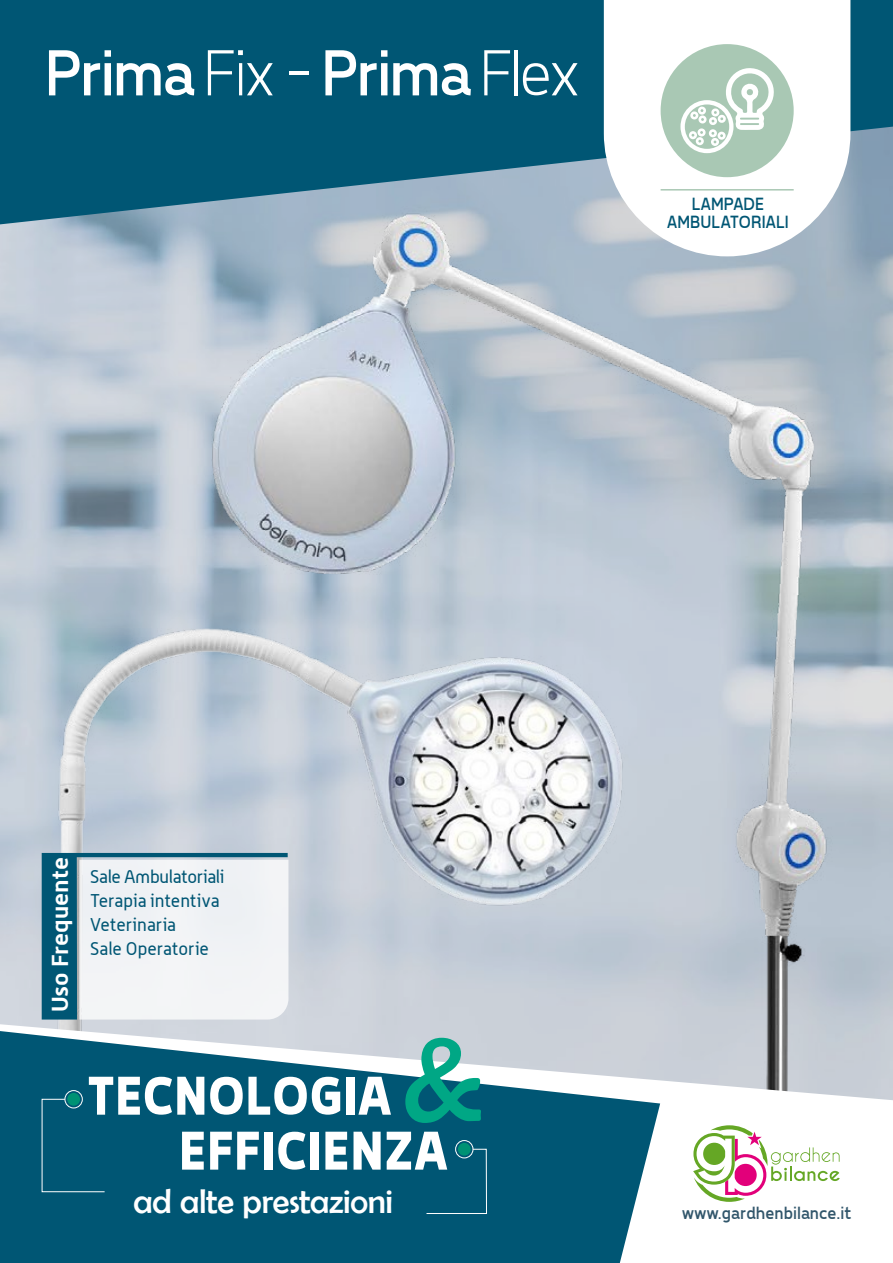
<style>
.page{position:relative;width:893px;height:1263px;background:#fff}
.page>*{position:absolute;margin:0;border:0;box-sizing:border-box;transform-origin:0 0}
.t1{font:120px "Berlin Sans FB";color:#00a785}
.t2{font:66px "Tepeno Sans";letter-spacing:-.03em;color:#fff}
.t3{font:700 55.5px/54.9px "Tepeno Sans";letter-spacing:.005em;color:#fff}
.t4{font:34.5px "Berlin Sans FB";letter-spacing:-.01em;color:#fff}
.t5{font:700 22.5px "Alwyn";color:#fff;scale:1.1 1}
.t6{font:18px/24px "Alwyn";color:#005674}
.t7{font:18px "Tepeno Sans";letter-spacing:.01em;color:#31566b}
.t8{font:18px/18px "Tepeno Sans";letter-spacing:.025em;color:#005674;text-align:center}
.s1{font-weight:300}
</style>
<div class="page">
<img style="left:0;top:224px;width:167px;height:387px">
<img style="left:0;top:611px;width:167px;height:413px">
<img style="left:167px;top:224px;width:726px;height:800px">
<svg style="left:0;top:1024px;width:893px;height:80px;fill:#c9cfd8"></svg>
<svg style="left:0;top:1031px;width:660px;height:232px;background:#2b718a"></svg>
<div style="left:41px;top:1098px;width:64px;height:94px;background:#005674"></div>
<div style="left:65px;top:1090px;width:18px;height:18px;border:1px solid #fff;border-radius:50%"></div>
<div style="left:67px;top:1093px;width:13px;height:13px;background:#009274;border-radius:50%"></div>
<div style="left:426px;top:1148px;width:61px;height:66px;background:#005674"></div>
<div style="left:455px;top:1140px;width:18px;height:18px;border:1px solid #fff;border-radius:50%"></div>
<div style="left:458px;top:1143px;width:13px;height:12px;background:#009274;border-radius:50%"></div>
<svg style="left:693px;top:1125px;width:147px;height:77px"></svg>
<svg style="left:0;top:0;width:893px;height:224px;background:#1a6581"></svg>
<svg style="left:604px;top:0;width:246px;height:256px"></svg>
<hr style="left:661px;top:189px;width:133px;height:2px;background:#a9c8b4">
<div style="left:661px;top:44px;width:133px;height:133px;background:#a9c8b4;border-radius:50%"></div>
<svg style="left:680px;top:68px;width:94px;height:85px"></svg>
<svg style="left:42px;top:853px;width:246px;height:166px"></svg>
<h2 class="t2" style="left:43px;top:34px;width:536px">Prima <span class="s1">Fix -</span> Prima <span class="s1">Flex</span></h2>
<p class="t8" style="left:667px;top:194px;width:123px">LAMPADE<br>AMBULATORIALI</p>
<p class="t5" style="left:46px;top:1012px;width:143px;rotate:-90deg">Uso Frequente</p>
<p class="t6" style="left:90px;top:865px;width:136px">Sale Ambulatoriali<br>Terapia intentiva<br>Veterinaria<br>Sale Operatorie</p>
<h1 class="t1" style="left:401px;top:1013px;width:84px">&amp;</h1>
<h3 class="t3" style="left:177px;top:1067px;width:269px;text-indent:-93px">TECNOLOGIA<br>EFFICIENZA</h3>
<h3 class="t4" style="left:133px;top:1182px;width:261px">ad alte prestazioni</h3>
<p class="t7" style="left:681px;top:1202px;width:171px">www.gardhenbilance.it</p>
</div>
